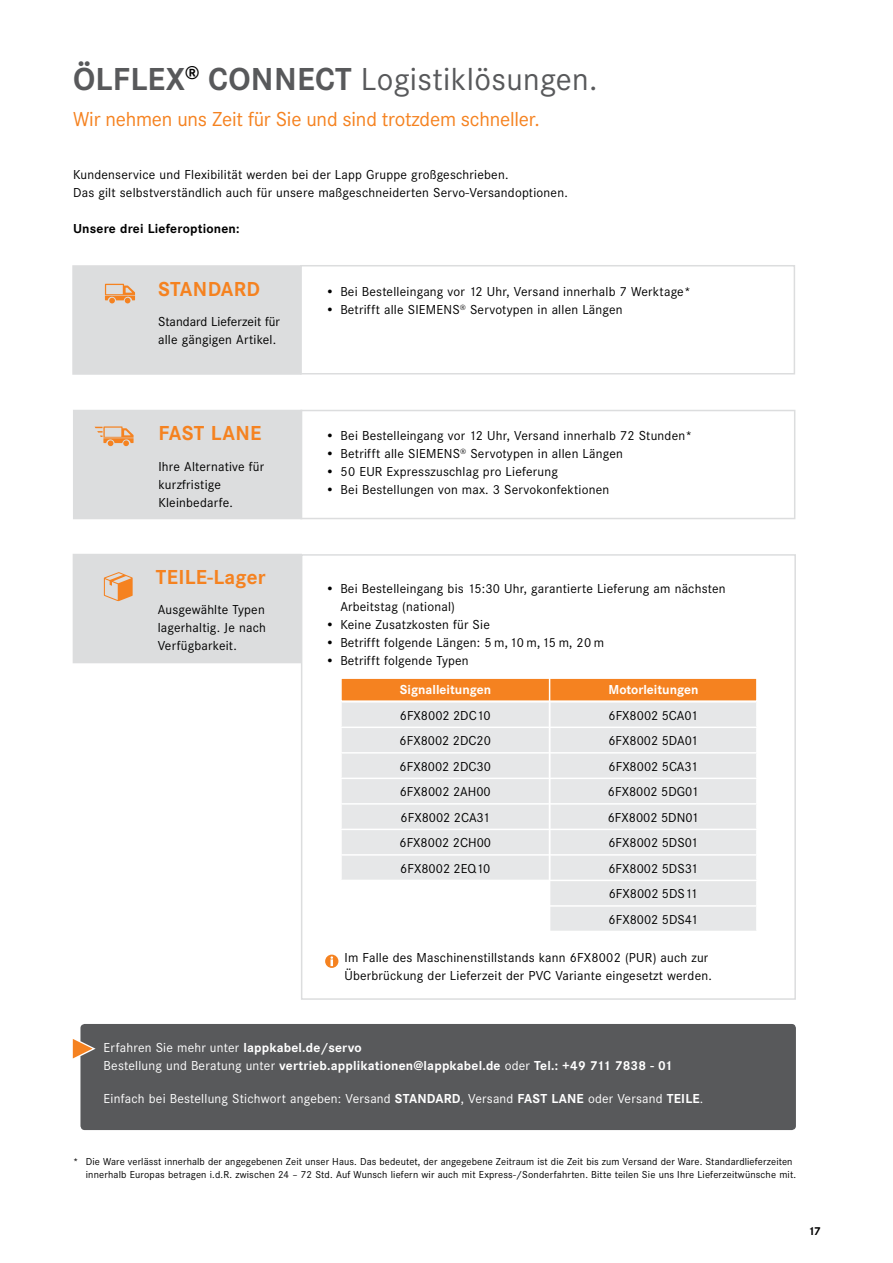
<style>
.page{position:relative;width:893px;height:1263px;background:#fff}
.page>*{position:absolute;margin:0;border:0;box-sizing:border-box;transform-origin:0 0}
.t1{font:33px "Corporate STOT";letter-spacing:.01em;color:#58595b}
.t2{font:21px "Corporate STOT";letter-spacing:-.01em;color:#f58220}
.t3{font:700 21px "Corporate STOT";letter-spacing:.015em;color:#f58220}
.t4{font:13.5px/18px "Corporate STOT";letter-spacing:.015em;color:#000}
.t5{font:700 13.5px/18px "Corporate STOT";color:#fff}
.t6{font:13.5px "Corporate STOT";letter-spacing:.015em;color:#fff}
.t7{font:700 13.5px "Corporate STOT";letter-spacing:.015em;color:#000}
.t8{font:700 12px "Corporate STOT";color:#000}
.t9{font:10.5px/12.6px "Corporate STOT";letter-spacing:.01em;color:#000}
.s1{font-weight:700}
.s2{font-weight:400}
</style>
<div class="page">
<div style="left:300px;top:265px;width:495px;height:109px;border:2px solid #dcddde"></div>
<div style="left:300px;top:410px;width:495px;height:109px;border:2px solid #dcddde"></div>
<div style="left:301px;top:554px;width:495px;height:446px;border:2px solid #dcddde"></div>
<div style="left:73px;top:554px;width:229px;height:109px;background:#dcddde"></div>
<div style="left:73px;top:410px;width:229px;height:109px;background:#dcddde"></div>
<div style="left:340px;top:677px;width:418px;height:25px;background:#f58220;border:2px solid #fff"></div>
<div style="left:72px;top:265px;width:230px;height:110px;background:#dcddde"></div>
<div style="left:550px;top:702px;width:206px;height:229px;background:#e6e7e8"></div>
<hr style="left:550px;top:726px;width:208px;height:2px;background:#fff">
<hr style="left:550px;top:752px;width:208px;height:1px;background:#fff">
<hr style="left:550px;top:778px;width:208px;height:1px;background:#fff">
<hr style="left:550px;top:803px;width:208px;height:2px;background:#fff">
<hr style="left:550px;top:829px;width:208px;height:1px;background:#fff">
<hr style="left:340px;top:701px;width:210px;height:1px;background:#fff">
<hr style="left:550px;top:701px;width:208px;height:1px;background:#fff">
<div style="left:342px;top:702px;width:207px;height:178px;background:#e6e7e8"></div>
<hr style="left:340px;top:854px;width:210px;height:2px;background:#fff">
<hr style="left:550px;top:854px;width:208px;height:2px;background:#fff">
<hr style="left:550px;top:880px;width:208px;height:1px;background:#fff">
<hr style="left:550px;top:905px;width:208px;height:2px;background:#fff">
<svg style="left:105px;top:284px;width:30px;height:19px"></svg>
<svg style="left:95px;top:426px;width:39px;height:20px"></svg>
<svg style="left:104px;top:572px;width:29px;height:29px"></svg>
<hr style="left:549px;top:674px;width:1px;height:263px;background:#fff">
<svg style="left:325px;top:954px;width:13px;height:14px"></svg>
<div style="left:80px;top:1024px;width:716px;height:106px;background:#58595b"></div>
<svg style="left:73px;top:1039px;width:20px;height:19px"></svg>
<h1 class="t1" style="left:73px;top:60px;width:526px"><span class="s1">ÖLFLEX</span><sup>®</sup> <span class="s1">CONNECT</span> Logistiklösungen.</h1>
<h2 class="t2" style="left:73px;top:107px;width:468px">Wir nehmen uns Zeit für Sie und sind trotzdem schneller.</h2>
<p class="t4" style="left:73px;top:166px;width:496px">Kundenservice und Flexibilität werden bei der Lapp Gruppe großgeschrieben.<br>Das gilt selbstverständlich auch für unsere maßgeschneiderten Servo-Versandoptionen.</p>
<p class="t7" style="left:73px;top:221px;width:168px">Unsere drei Lieferoptionen:</p>
<h2 class="t3" style="left:158px;top:277px;width:104px">STANDARD</h2>
<p class="t4" style="left:158px;top:313px;width:123px">Standard Lieferzeit für alle gängigen Artikel.</p>
<p class="t4" style="left:325px;top:283px;width:367px">• Bei Bestelleingang vor 12 Uhr, Versand innerhalb 7 Werktage*</p>
<p class="t4" style="left:325px;top:301px;width:299px">• Betrifft alle SIEMENS<sup>®</sup> Servotypen in allen Längen</p>
<h2 class="t3" style="left:158px;top:421px;width:105px">FAST LANE</h2>
<p class="t4" style="left:158px;top:458px;width:107px">Ihre Alternative für kurzfristige<br>Kleinbedarfe.</p>
<p class="t4" style="left:326px;top:427px;width:368px">• Bei Bestelleingang vor 12 Uhr, Versand innerhalb 72 Stunden*</p>
<p class="t4" style="left:326px;top:445px;width:299px">• Betrifft alle SIEMENS<sup>®</sup> Servotypen in allen Längen</p>
<p class="t4" style="left:326px;top:463px;width:234px">• 50 EUR Expresszuschlag pro Lieferung</p>
<p class="t4" style="left:326px;top:481px;width:285px">• Bei Bestellungen von max. 3 Servokonfektionen</p>
<h2 class="t3" style="left:156px;top:565px;width:111px">TEILE-Lager</h2>
<p class="t4" style="left:158px;top:601px;width:110px;text-align:justify">Ausgewählte Typen lagerhaltig. Je nach Verfügbarkeit.</p>
<p class="t4" style="left:340px;top:580px;width:387px;text-indent:-15px">• Bei Bestelleingang bis 15:30 Uhr, garantierte Lieferung am nächsten<br>Arbeitstag (national)</p>
<p class="t4" style="left:325px;top:616px;width:166px">• Keine Zusatzkosten für Sie</p>
<p class="t4" style="left:325px;top:634px;width:280px">• Betrifft folgende Längen: 5 m, 10 m, 15 m, 20 m</p>
<p class="t4" style="left:325px;top:652px;width:145px">• Betrifft folgende Typen</p>
<p class="t5" style="left:400px;top:681px;width:93px">Signalleitungen</p>
<p class="t5" style="left:608px;top:681px;width:91px">Motorleitungen</p>
<p class="t4" style="left:400px;top:706px;width:92px">6FX8002 2DC10</p>
<p class="t4" style="left:608px;top:706px;width:91px">6FX8002 5CA01</p>
<p class="t4" style="left:400px;top:732px;width:93px">6FX8002 2DC20</p>
<p class="t4" style="left:608px;top:732px;width:91px">6FX8002 5DA01</p>
<p class="t4" style="left:400px;top:757px;width:93px">6FX8002 2DC30</p>
<p class="t4" style="left:609px;top:757px;width:91px">6FX8002 5CA31</p>
<p class="t4" style="left:400px;top:783px;width:93px">6FX8002 2AH00</p>
<p class="t4" style="left:608px;top:783px;width:92px">6FX8002 5DG01</p>
<p class="t4" style="left:401px;top:808px;width:91px">6FX8002 2CA31</p>
<p class="t4" style="left:608px;top:808px;width:93px">6FX8002 5DN01</p>
<p class="t4" style="left:400px;top:834px;width:93px">6FX8002 2CH00</p>
<p class="t4" style="left:608px;top:834px;width:91px">6FX8002 5DS01</p>
<p class="t4" style="left:400px;top:859px;width:91px">6FX8002 2EQ10</p>
<p class="t4" style="left:608px;top:855px;width:91px;line-height:25.5px;text-align:justify">6FX8002 5DS31<br>6FX8002 5DS11<br>6FX8002 5DS41</p>
<p class="t4" style="left:344px;top:949px;width:369px">Im Falle des Maschinenstillstands kann 6FX8002 (PUR) auch zur<br>Überbrückung der Lieferzeit der PVC Variante eingesetzt werden.</p>
<p class="t5" style="left:104px;top:1039px;width:570px"><span class="s2">Erfahren Sie mehr unter</span> lappkabel.de/servo<br><span class="s2">Bestellung und Beratung unter</span> vertrieb.applikationen@lappkabel.de <span class="s2">oder</span> Tel.: +49 711 7838 - 01</p>
<p class="t6" style="left:104px;top:1091px;width:601px">Einfach bei Bestellung Stichwort angeben: Versand <span class="s1">STANDARD</span>, Versand <span class="s1">FAST LANE</span> oder Versand <span class="s1">TEILE</span>.</p>
<p class="t9" style="left:86px;top:1155px;width:712px;text-indent:-13px">* Die Ware verlässt innerhalb der angegebenen Zeit unser Haus. Das bedeutet, der angegebene Zeitraum ist die Zeit bis zum Versand der Ware. Standardlieferzeiten innerhalb Europas betragen i.d.R. zwischen 24 – 72 Std. Auf Wunsch liefern wir auch mit Express-/Sonderfahrten. Bitte teilen Sie uns Ihre Lieferzeitwünsche mit.</p>
<p class="t8" style="left:808px;top:1224px;width:14px">17</p>
</div>
